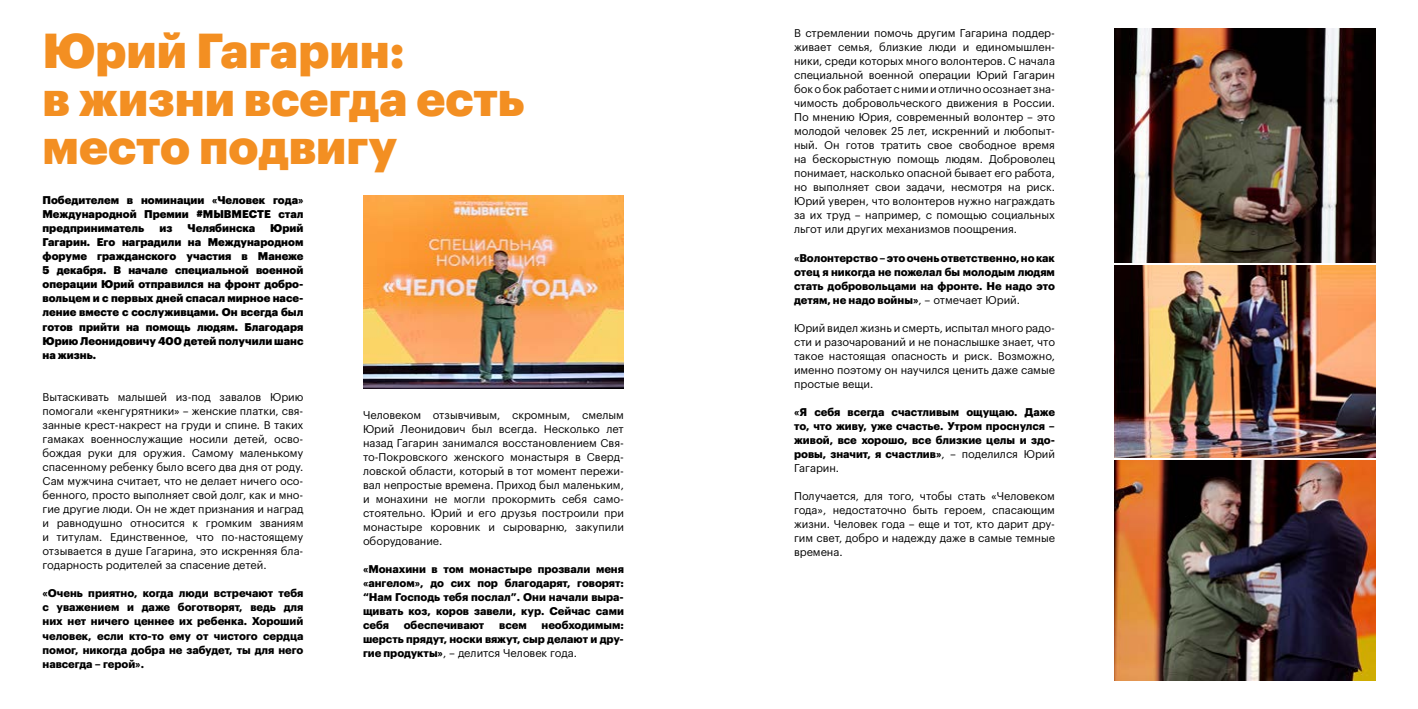
<style>
.page{position:relative;width:1418px;height:709px;background:#fff}
.page>*{position:absolute;margin:0;border:0;box-sizing:border-box;transform-origin:0 0}
.t1{font:900 48px/48px "Graphik LCG";color:#f38f22}
.t2{font:11px/14px "Graphik LCG";color:#000;text-align:justify}
.t3{font:700 11px/14px "Graphik LCG";color:#000;text-align:justify}
.t4{font:900 11px/14px "Graphik LCG";color:#000;text-align:justify}
.s1{font-weight:400}
</style>
<div class="page">
<img style="left:1114px;top:265px;width:261px;height:192px">
<img style="left:1114px;top:460px;width:261px;height:220px">
<img style="left:1114px;top:29px;width:261px;height:233px">
<img style="left:363px;top:195px;width:261px;height:194px">
<h1 class="t1" style="left:43px;top:23px;width:484px">Юрий Гагарин:<br>в жизни всегда есть место подвигу</h1>
<p class="t4" style="left:43px;top:192px;width:262px">Победителем в номинации «Человек года» Международной Премии #МЫВМЕСТЕ стал предприниматель</p>
<p class="t4" style="left:159px;top:220px;width:14px">из</p>
<p class="t4" style="left:187px;top:220px;width:69px">Челябинска</p>
<p class="t4" style="left:43px;top:220px;width:262px;text-indent:228px">Юрий Гагарин. Его наградили на Международном форуме гражданского участия в Манеже 5 декабря. В начале специальной военной операции Юрий отправился на фронт добро&shy;вольцем и с первых дней спасал мирное насе&shy;ление вместе с сослуживцами. Он всегда был готов прийти на помощь людям. Благодаря Юрию Леонидовичу 400 детей получили шанс на жизнь.</p>
<p class="t2" style="left:43px;top:389px;width:262px">Вытаскивать малышей из-под завалов Юрию помогали «кенгурятники» – женские платки, свя&shy;занные крест-накрест на груди и спине. В таких гамаках военнослужащие носили детей, осво&shy;бождая руки для оружия. Самому маленькому спасенному ребенку было всего два дня от роду.<br>Сам мужчина считает, что не делает ничего осо&shy;бенного, просто выполняет свой долг, как и мно&shy;гие другие люди. Он не ждет признания и наград и равнодушно относится к громким званиям и титулам. Единственное, что по-настоящему отзывается в душе Гагарина, это искренняя бла&shy;годарность родителей за спасение детей.</p>
<p class="t3" style="left:43px;top:585px;width:262px">«Очень приятно, когда люди встречают тебя с уважением и даже боготворят, ведь для них нет ничего ценнее их ребенка. Хороший человек, если кто-то ему от чистого сердца помог, никогда добра не забудет, ты для него навсегда – герой».</p>
<p class="t2" style="left:363px;top:407px;width:262px">Человеком отзывчивым, скромным, смелым Юрий Леонидович был всегда. Несколько лет назад Гагарин занимался восстановлением Свя&shy;то-Покровского женского монастыря в Сверд&shy;ловской области, который в тот момент пережи&shy;вал непростые времена. Приход был маленьким, и монахини не могли прокормить себя само&shy;стоятельно. Юрий и его друзья построили при монастыре коровник и сыроварню, закупили оборудование.</p>
<p class="t3" style="left:363px;top:561px;width:262px">«Монахини в том монастыре прозвали меня «ангелом», до сих пор благодарят, говорят: “Нам Господь тебя послал”. Они начали выра&shy;щивать коз, коров завели, кур. Сейчас сами себя</p>
<p class="t3" style="left:363px;top:617px;width:262px;text-indent:178px">необходимым: шерсть прядут, носки вяжут, сыр делают и дру&shy;гие продукты»<span class="s1">, – делится Человек года.</span></p>
<p class="t3" style="left:404px;top:617px;width:82px">обеспечивают</p>
<p class="t3" style="left:499px;top:617px;width:29px">всем</p>
<p class="t2" style="left:794px;top:25px;width:262px">В стремлении помочь другим Гагарина поддер&shy;живает семья, близкие люди и единомышлен&shy;ники, среди которых много волонтеров. С начала специальной военной операции Юрий Гагарин бок о бок работает с ними и отлично осознает зна&shy;чимость добровольческого движения в России.<br>По мнению Юрия, современный волонтер – это молодой человек 25 лет, искренний и любопыт&shy;ный. Он готов тратить свое свободное время на бескорыстную помощь людям. Доброволец понимает, насколько опасной бывает его работа, но выполняет свои задачи, несмотря на риск.<br>Юрий уверен, что волонтеров нужно награждать за их труд – например, с помощью социальных льгот или других механизмов поощрения.</p>
<p class="t3" style="left:794px;top:250px;width:262px">«Волонтерство – это очень ответственно, но как отец я никогда не пожелал бы молодым людям стать добровольцами на фронте. Не надо это детям, не надо войны»<span class="s1">, – отмечает Юрий.</span></p>
<p class="t2" style="left:794px;top:320px;width:262px">Юрий видел жизнь и смерть, испытал много радо&shy;сти и разочарований и не понаслышке знает, что такое настоящая опасность и риск. Возможно, именно поэтому он научился ценить даже самые простые вещи.</p>
<p class="t3" style="left:794px;top:404px;width:262px">«Я себя всегда счастливым ощущаю. Даже то, что живу, уже счастье. Утром проснулся – живой, все хорошо, все близкие целы и здо&shy;ровы, значит, я счастлив»<span class="s1">, – поделился Юрий Гагарин.</span></p>
<p class="t2" style="left:794px;top:488px;width:262px">Получается, для того, чтобы стать «Человеком года», недостаточно быть героем, спасающим жизни. Человек года – еще и тот, кто дарит дру&shy;гим свет, добро и надежду даже в самые темные времена.</p>
</div>
